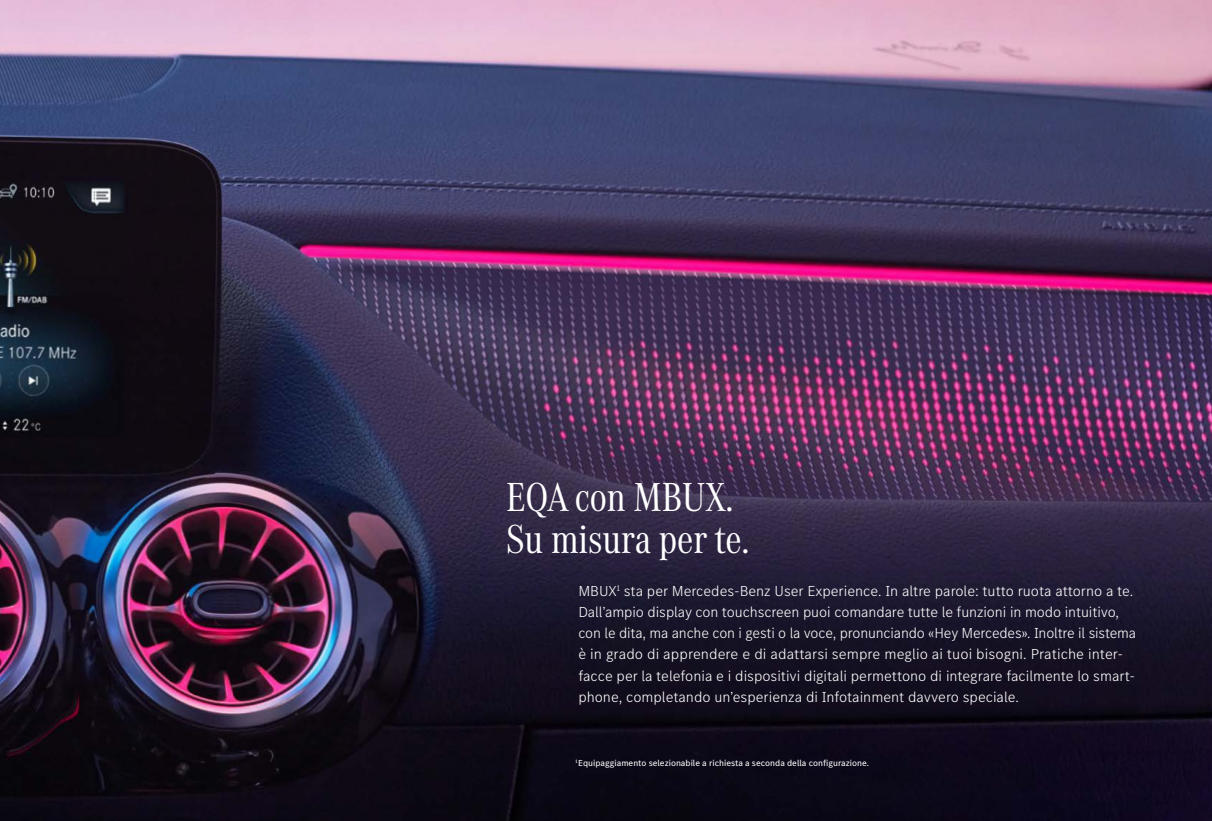
<style>
.page{position:relative;width:1212px;height:821px;background:#fff}
.page>*{position:absolute;margin:0;border:0;box-sizing:border-box;transform-origin:0 0}
.t1{font:42px/42px "MB Corpo A Title Cond";color:#fff}
.t2{font:300 15px/21.3px "MB Corpo S Text";color:#fff}
.t3{font:9px "MB Corpo S Text";color:#fff}
</style>
<div class="page">
<img style="left:0;top:0;width:1212px;height:821px">
<h1 class="t1" style="left:506px;top:473px;width:245px">EQA con MBUX.<br>Su misura per te.</h1>
<p class="t2" style="left:578px;top:579px;width:559px">MBUX<sup>1</sup> sta per Mercedes-Benz User Experience. In altre parole: tutto ruota attorno a te.<br>Dall’ampio display con touchscreen puoi comandare tutte le funzioni in modo intuitivo, con le dita, ma anche con i gesti o la voce, pronunciando «Hey Mercedes». Inoltre il sistema è in grado di apprendere e di adattarsi sempre meglio ai tuoi bisogni. Pratiche inter&shy;facce per la telefonia e i dispositivi digitali permettono di integrare facilmente lo smart&shy;phone, completando un’esperienza di Infotainment davvero speciale.</p>
<p class="t3" style="left:575px;top:756px;width:295px"><sup>1</sup> Equipaggiamento selezionabile a richiesta a seconda della configurazione.</p>
</div>
